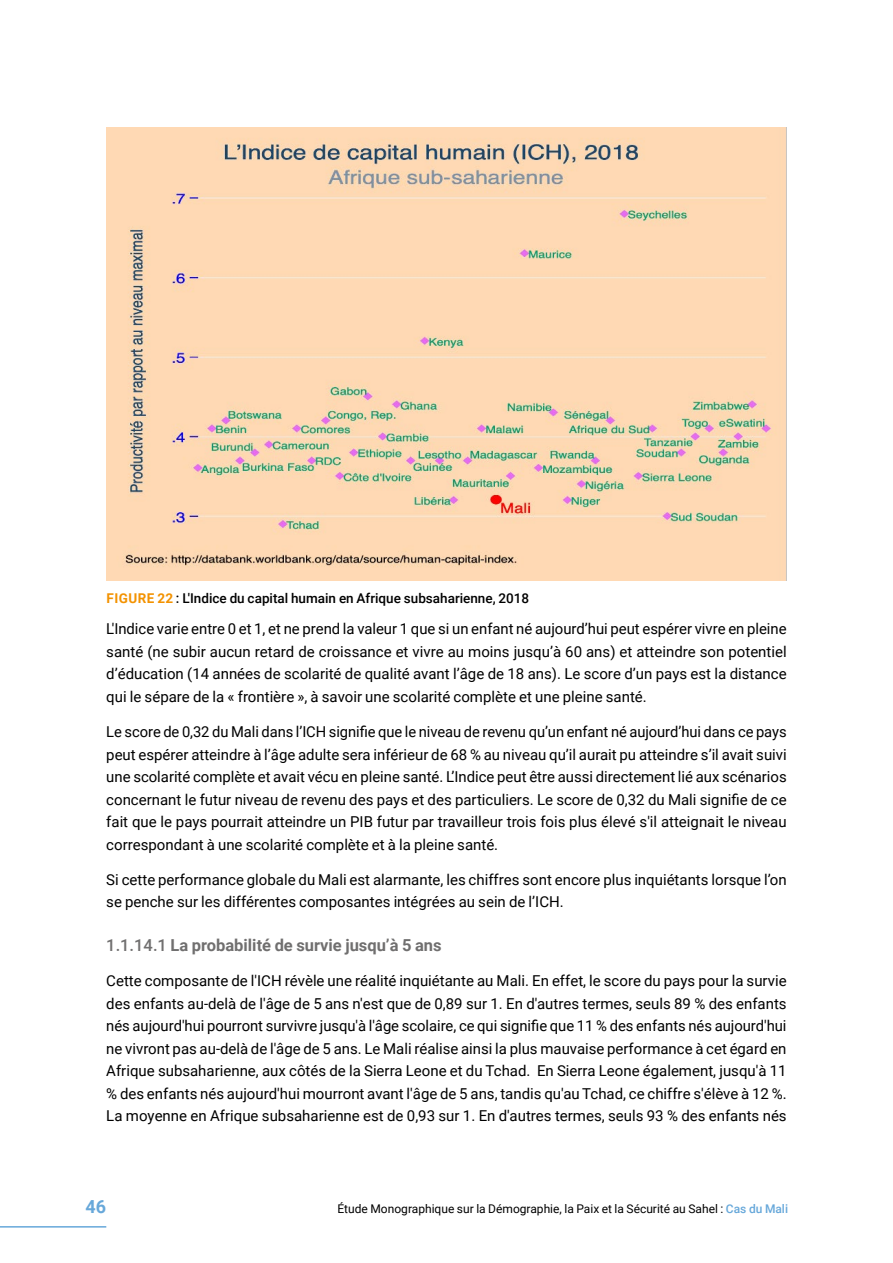
<style>
.page{position:relative;width:893px;height:1263px;background:#fff}
.page>*{position:absolute;margin:0;border:0;box-sizing:border-box;transform-origin:0 0}
.t1{font:700 18px "Roboto";color:#67a8da}
.t2{font:700 16.5px "Roboto";color:#706f6f}
.t3{font:15px/22.5px "Roboto";color:#000;text-align:justify}
.t4{font:500 13.5px "Roboto";color:#000}
.t5{font:12px "Roboto";color:#000}
.s1{font-weight:700;color:#f39200}
.s2{font-weight:500}
.s3{font-weight:500;color:#67a8da}
</style>
<div class="page">
<hr style="left:0;top:1226px;width:106px;height:1px;background:#67a8da">
<img style="left:106px;top:128px;width:681px;height:453px">
<p class="t4" style="left:107px;top:589px;width:424px"><span class="s1">FIGURE 22</span> : L'Indice du capital humain en Afrique subsaharienne, 2018</p>
<p class="t3" style="left:106px;top:617px;width:682px">L'Indice varie entre 0 et 1, et ne prend la valeur 1 que si un enfant né aujourd’hui peut espérer vivre en pleine santé (ne subir aucun retard de croissance et vivre au moins jusqu’à 60 ans) et atteindre son potentiel d’éducation (14 années de scolarité de qualité avant l’âge de 18 ans). Le score d’un pays est la distance qui le sépare de la « frontière », à savoir une scolarité complète et une pleine santé.</p>
<p class="t3" style="left:106px;top:720px;width:682px">Le score de 0,32 du Mali dans l’ICH signifie que le niveau de revenu qu’un enfant né aujourd’hui dans ce pays peut espérer atteindre à l’âge adulte sera inférieur de 68 % au niveau qu’il aurait pu atteindre s’il avait suivi une scolarité complète et avait vécu en pleine santé. L’Indice peut être aussi directement lié aux scénarios concernant le futur niveau de revenu des pays et des particuliers. Le score de 0,32 du Mali signifie de ce fait que le pays pourrait atteindre un PIB futur par travailleur trois fois plus élevé s'il atteignait le niveau correspondant à une scolarité complète et à la pleine santé.</p>
<p class="t3" style="left:106px;top:868px;width:682px">Si cette performance globale du Mali est alarmante, les chiffres sont encore plus inquiétants lorsque l’on se penche sur les différentes composantes intégrées au sein de l’ICH.</p>
<p class="t2" style="left:106px;top:933px;width:337px"><span class="s2">1.1.14.1</span> La probabilité de survie jusqu’à 5 ans</p>
<p class="t3" style="left:106px;top:969px;width:682px">Cette composante de l'ICH révèle une réalité inquiétante au Mali. En effet, le score du pays pour la survie des enfants au-delà de l'âge de 5 ans n'est que de 0,89 sur 1. En d'autres termes, seuls 89 % des enfants nés aujourd'hui pourront survivre jusqu'à l'âge scolaire, ce qui signifie que 11 % des enfants nés aujourd'hui ne vivront pas au-delà de l'âge de 5 ans. Le Mali réalise ainsi la plus mauvaise performance à cet égard en Afrique subsaharienne, aux côtés de la Sierra Leone et du Tchad. En Sierra Leone également, jusqu'à 11 % des enfants nés aujourd'hui mourront avant l'âge de 5 ans, tandis qu'au Tchad, ce chiffre s'élève à 12 %.<br>La moyenne en Afrique subsaharienne est de 0,93 sur 1. En d'autres termes, seuls 93 % des enfants nés</p>
<p class="t1" style="left:86px;top:1194px;width:22px">46</p>
<p class="t5" style="left:337px;top:1200px;width:452px">Étude Monographique sur la Démographie, la Paix et la Sécurité au Sahel : <span class="s3">Cas du Mali</span></p>
</div>
